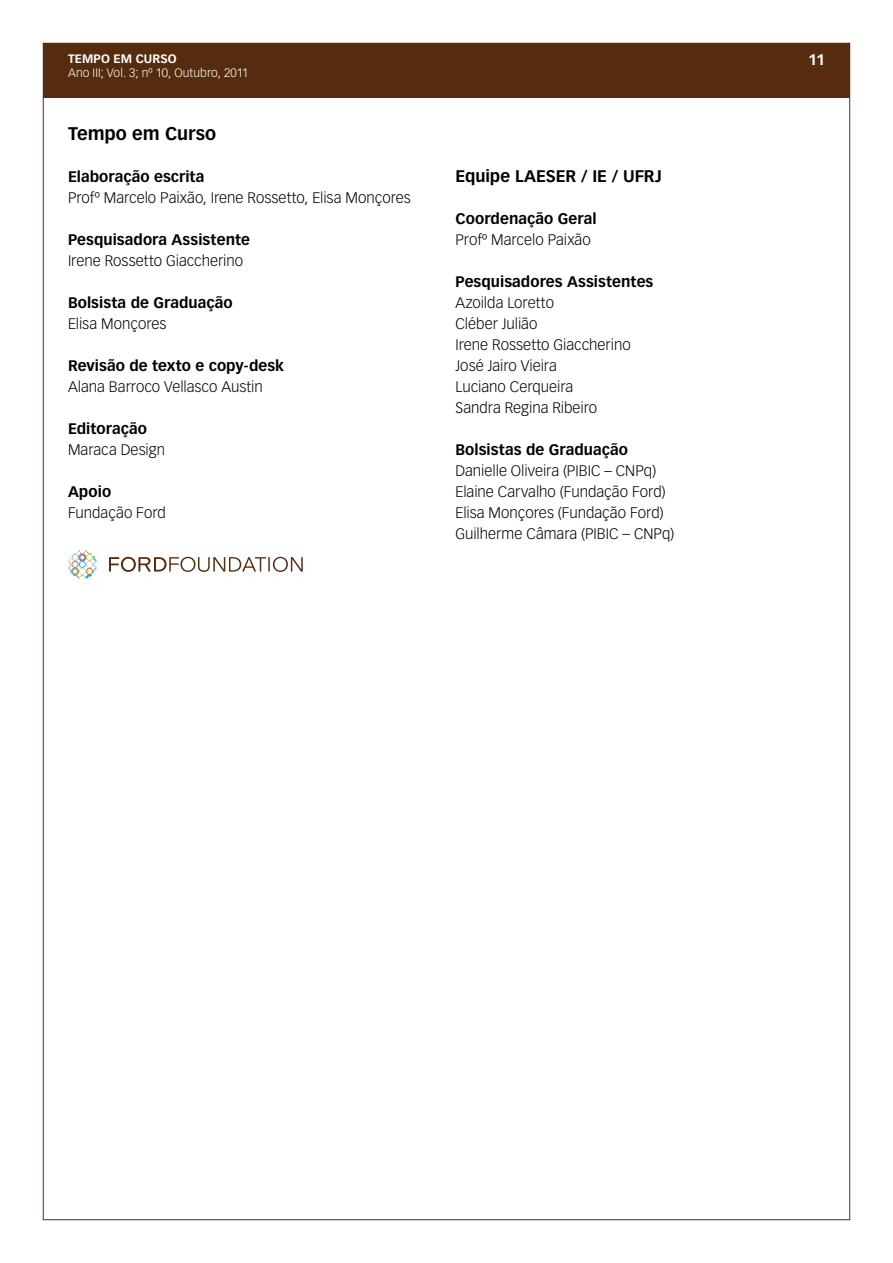
<style>
.page{position:relative;width:893px;height:1263px;background:#fff}
.page>*{position:absolute;margin:0;border:0;box-sizing:border-box;transform-origin:0 0}
.t1{font:700 18px "Vectora LT Std";letter-spacing:-.005em;color:#000}
.t2{font:700 16.5px "Vectora LT Std";letter-spacing:-.005em;color:#000}
.t3{font:300 15px/21px "Vectora LT Std";color:#000}
.t4{font:700 15px "Vectora LT Std";letter-spacing:.005em;color:#000}
.t5{font:700 15px "Vectora LT Std";color:#fff}
.t6{font:300 12px "Vectora LT Std";letter-spacing:.01em;color:#fff}
.t7{font:700 12px "Vectora LT Std";letter-spacing:.01em;color:#fff}
</style>
<div class="page">
<div style="left:43px;top:43px;width:806px;height:55px;background:#572b0e"></div>
<svg style="left:109px;top:557px;width:194px;height:15px"></svg>
<svg style="left:68px;top:550px;width:29px;height:29px"></svg>
<p class="t7" style="left:68px;top:51px;width:110px">TEMPO EM CURSO</p>
<p class="t5" style="left:808px;top:51px;width:18px">11</p>
<p class="t6" style="left:68px;top:66px;width:182px">Ano III; Vol. 3; nº 10, Outubro, 2011</p>
<p class="t1" style="left:68px;top:122px;width:149px">Tempo em Curso</p>
<p class="t4" style="left:68px;top:167px;width:138px">Elaboração escrita</p>
<p class="t3" style="left:68px;top:187px;width:344px">Profº Marcelo Paixão, Irene Rossetto, Elisa Monçores</p>
<p class="t4" style="left:68px;top:230px;width:184px">Pesquisadora Assistente</p>
<p class="t3" style="left:68px;top:250px;width:177px">Irene Rossetto Giaccherino</p>
<p class="t4" style="left:68px;top:293px;width:166px">Bolsista de Graduação</p>
<p class="t3" style="left:68px;top:313px;width:100px">Elisa Monçores</p>
<p class="t4" style="left:68px;top:356px;width:218px">Revisão de texto e copy-desk</p>
<p class="t3" style="left:68px;top:376px;width:196px">Alana Barroco Vellasco Austin</p>
<p class="t4" style="left:68px;top:419px;width:80px">Editoração</p>
<p class="t3" style="left:68px;top:439px;width:99px">Maraca Design</p>
<p class="t4" style="left:68px;top:482px;width:45px">Apoio</p>
<p class="t3" style="left:68px;top:502px;width:99px">Fundação Ford</p>
<p class="t2" style="left:455px;top:166px;width:208px">Equipe LAESER / IE / UFRJ</p>
<p class="t4" style="left:455px;top:209px;width:143px">Coordenação Geral</p>
<p class="t3" style="left:455px;top:229px;width:137px">Profº Marcelo Paixão</p>
<p class="t4" style="left:455px;top:272px;width:199px">Pesquisadores Assistentes</p>
<p class="t3" style="left:455px;top:292px;width:177px">Azoilda Loretto<br>Cléber Julião<br>Irene Rossetto Giaccherino<br>José Jairo Vieira<br>Luciano Cerqueira<br>Sandra Regina Ribeiro</p>
<p class="t4" style="left:455px;top:440px;width:174px">Bolsistas de Graduação</p>
<p class="t3" style="left:455px;top:460px;width:220px">Danielle Oliveira (PIBIC – CNPq)<br>Elaine Carvalho (Fundação Ford)<br>Elisa Monçores (Fundação Ford)<br>Guilherme Câmara (PIBIC – CNPq)</p>
</div>
